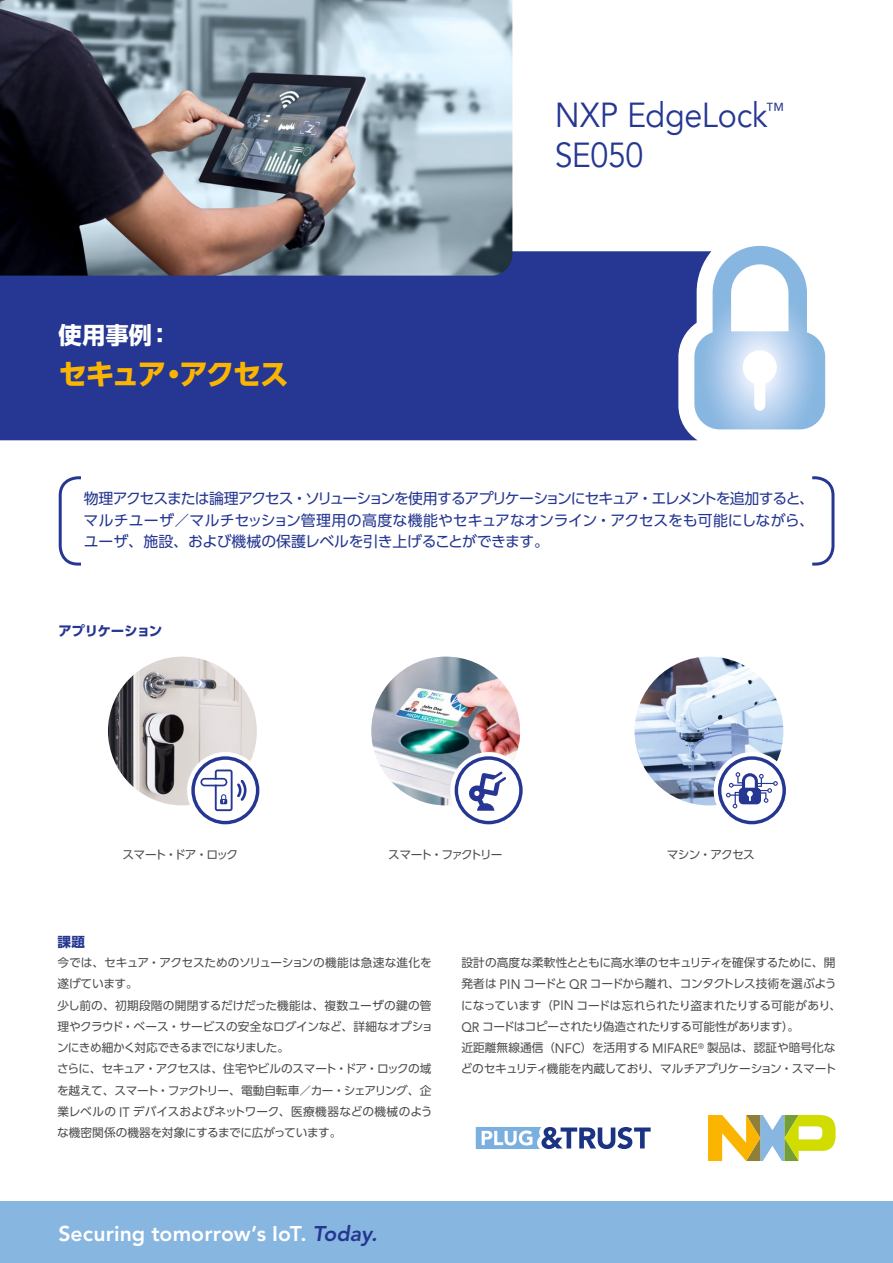
<style>
.page{position:relative;width:893px;height:1263px;background:#fff}
.page>*{position:absolute;margin:0;border:0;box-sizing:border-box;transform-origin:0 0}
.t1{font:34.65px/39.3px "Avenir";letter-spacing:-.005em;color:#253792;scale:.93 1}
.t2{font:700 28.65px "UD Shin Go Pro";letter-spacing:-.07em;color:#fbb500}
.t3{font:700 23.4px "UD Shin Go Pro";color:#fff}
.t4{font:800 21.15px "Avenir LT Std";letter-spacing:.005em;color:#fff}
.t5{font:14.85px/21.3px "UD Shin Go Pro";letter-spacing:-.025em;color:#253792;text-align:justify}
.t6{font:700 13.5px "UD Shin Go Pro";letter-spacing:-.025em;color:#253792}
.t7{font:11.7px/21.3px "UD Shin Go Pro";letter-spacing:-.02em;color:#4d4d4c}
.t8{font:11.7px "UD Shin Go Pro";letter-spacing:-.12em;color:#4d4d4c}
.t9{font:11.7px "UD Shin Go Pro";letter-spacing:-.15em;color:#4d4d4c}
.s1{font-family:"Avenir LT Std";font-size:13.65px}
.s2{font-style:italic;color:#253792}
</style>
<div class="page">
<div style="left:0;top:251px;width:697px;height:189px;background:#253792"></div>
<img style="left:0;top:0;width:512px;height:276px">
<div style="left:0;top:1201px;width:893px;height:62px;background:#87b6e0"></div>
<svg style="left:708px;top:1115px;width:128px;height:46px"></svg>
<svg style="left:476px;top:1127px;width:175px;height:22px"></svg>
<svg style="left:694px;top:246px;width:131px;height:183px"></svg>
<svg style="left:812px;top:476px;width:23px;height:90px"></svg>
<svg style="left:58px;top:476px;width:23px;height:90px"></svg>
<img style="left:634px;top:657px;width:149px;height:148px;border-radius:74px">
<div style="left:714px;top:752px;width:76px;height:76px;background:#fff;border-radius:50%"></div>
<img style="left:108px;top:657px;width:149px;height:148px;border-radius:74px">
<div style="left:187px;top:752px;width:77px;height:76px;background:#fff;border-radius:50%"></div>
<img style="left:371px;top:657px;width:149px;height:148px;border-radius:74px">
<div style="left:450px;top:752px;width:77px;height:76px;background:#fff;border-radius:50%"></div>
<svg style="left:191px;top:756px;width:68px;height:68px"></svg>
<svg style="left:455px;top:756px;width:68px;height:68px"></svg>
<svg style="left:718px;top:756px;width:68px;height:68px"></svg>
<h3 class="t3" style="left:58px;top:316px;width:115px">使用事例：</h3>
<h2 class="t2" style="left:58px;top:350px;width:232px">セキュア・アクセス</h2>
<h1 class="t1" style="left:555px;top:96px;width:248px">NXP EdgeLock<sup>™<br></sup>SE050</h1>
<p class="t5" style="left:84px;top:488px;width:732px">物理アクセスまたは論理アクセス・ソリューションを使用するアプリケーションにセキュア・エレメントを追加すると、マルチユーザ／マルチセッション管理用の高度な機能やセキュアなオンライン・アクセスをも可能にしながら、ユーザ、施設、および機械の保護レベルを引き上げることができます。</p>
<p class="t6" style="left:58px;top:620px;width:106px">アプリケーション</p>
<p class="t8" style="left:122px;top:845px;width:117px">スマート・ドア・ロック</p>
<p class="t9" style="left:388px;top:845px;width:116px">スマート・ファクトリー</p>
<p class="t7" style="left:667px;top:844px;width:90px">マシン・アクセス</p>
<p class="t6" style="left:57px;top:931px;width:29px">課題</p>
<p class="t7" style="left:57px;top:952px;width:378px">今では、セキュア・アクセスためのソリューションの機能は急速な進化を遂げています。<br>少し前の、初期段階の開閉するだけだった機能は、複数ユーザの鍵の管理やクラウド・ベース・サービスの安全なログインなど、詳細なオプションにきめ細かく対応できるまでになりました。<br>さらに、セキュア・アクセスは、住宅やビルのスマート・ドア・ロックの域を越えて、スマート・ファクトリー、電動自転車／カー・シェアリング、企業レベルの <span class="s1">IT</span> デバイスおよびネットワーク、医療機器などの機械のような機密関係の機器を対象にするまでに広がっています。</p>
<p class="t7" style="left:461px;top:952px;width:382px">設計の高度な柔軟性とともに高水準のセキュリティを確保するために、開発者は <span class="s1">PIN</span> コードと <span class="s1">QR</span> コードから離れ、コンタクトレス技術を選ぶようになっています（<span class="s1">PIN</span> コードは忘れられたり盗まれたりする可能があり、<span class="s1">QR</span> コードはコピーされたり偽造されたりする可能性があります）。<br>近距離無線通信（<span class="s1">NFC</span>）を活用する <span class="s1">MIFARE</span><sup>®</sup> 製品は、認証や暗号化などのセキュリティ機能を内蔵しており、マルチアプリケーション・スマート</p>
<h3 class="t4" style="left:58px;top:1221px;width:320px">Securing tomorrow’s IoT. <span class="s2">Today.</span></h3>
</div>
